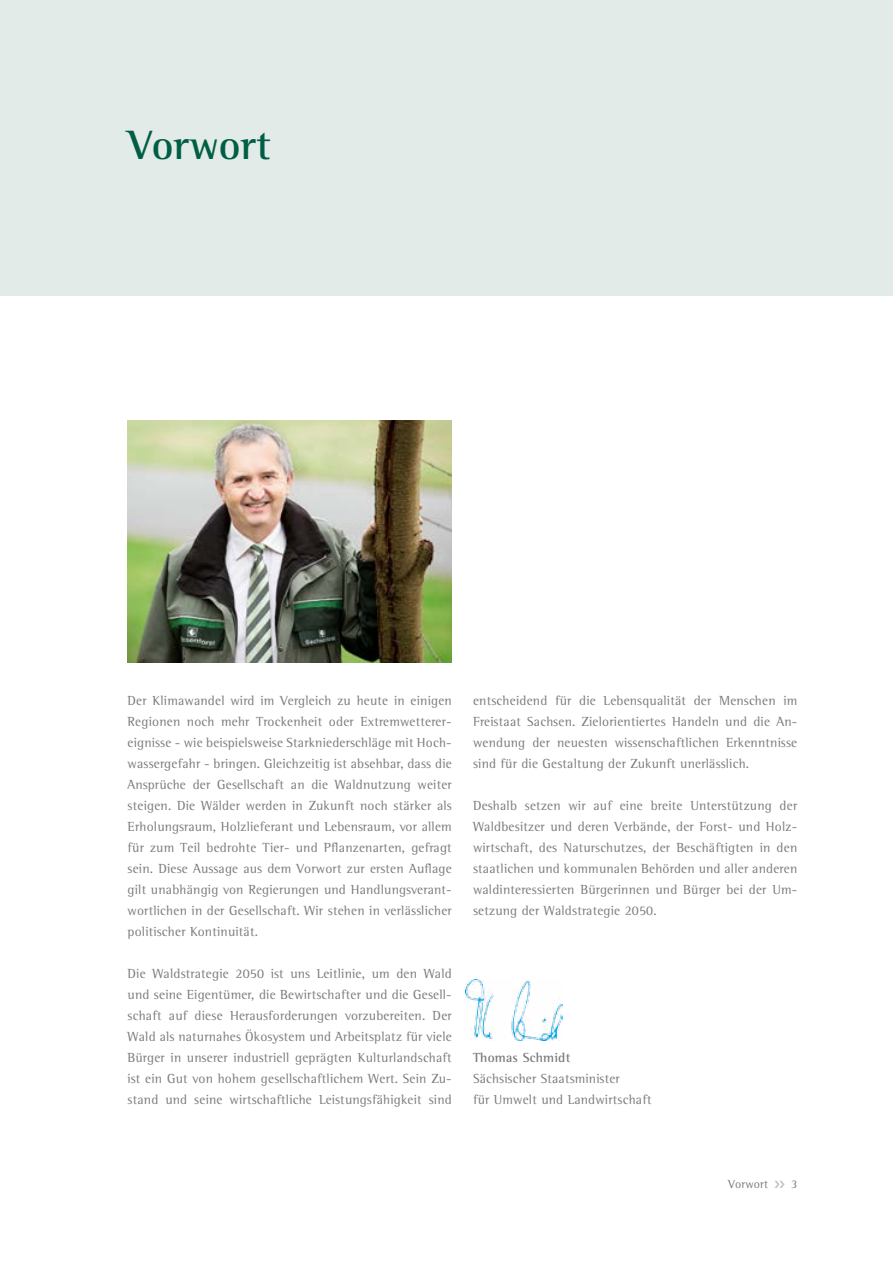
<style>
.page{position:relative;width:893px;height:1263px;background:#fff}
.page>*{position:absolute;margin:0;border:0;box-sizing:border-box;transform-origin:0 0}
.t1{font:700 42px "AT Rotis Semi Serif";color:#005e45}
.t2{font:13.5px/21px "AT Rotis Semi Serif";letter-spacing:.015em;color:#7b7b7a;text-align:justify}
.t3{font:700 13.5px "AT Rotis Semi Serif";letter-spacing:.015em;color:#7b7b7a}
.t4{font:12px "AT Rotis Semi Serif";letter-spacing:.015em;color:#7b7b7a}
</style>
<div class="page">
<div style="left:0;top:0;width:893px;height:296px;background:#e3ebe8"></div>
<img style="left:128px;top:420px;width:324px;height:243px">
<img style="left:465px;top:980px;width:98px;height:60px">
<h1 class="t1" style="left:128px;top:119px;width:145px">Vorwort</h1>
<p class="t2" style="left:128px;top:690px;width:326px">Der Klimawandel wird im Vergleich zu heute in einigen Regionen noch mehr Trockenheit oder Extremwetterer&shy;eignisse - wie beispielsweise Starkniederschläge mit Hoch&shy;wassergefahr - bringen. Gleichzeitig ist absehbar, dass die Ansprüche der Gesellschaft an die Waldnutzung weiter steigen. Die Wälder werden in Zukunft noch stärker als Erholungsraum, Holzlieferant und Lebensraum, vor allem für zum Teil bedrohte Tier- und Pflanzenarten, gefragt sein. Diese Aussage aus dem Vorwort zur ersten Auflage gilt unabhängig von Regierungen und Handlungsverant&shy;wortlichen in der Gesellschaft. Wir stehen in verlässlicher politischer Kontinuität.</p>
<p class="t2" style="left:128px;top:963px;width:326px">Die Waldstrategie 2050 ist uns Leitlinie, um den Wald und seine Eigentümer, die Bewirtschafter und die Gesell&shy;schaft auf diese Herausforderungen vorzubereiten. Der Wald als naturnahes Ökosystem und Arbeitsplatz für viele Bürger in unserer industriell geprägten Kulturlandschaft ist ein Gut von hohem gesellschaftlichem Wert. Sein Zu&shy;stand und seine wirtschaftliche Leistungsfähigkeit sind</p>
<p class="t2" style="left:473px;top:690px;width:326px">entscheidend für die Lebensqualität der Menschen im Freistaat Sachsen. Zielorientiertes Handeln und die An&shy;wendung der neuesten wissenschaftlichen Erkenntnisse sind für die Gestaltung der Zukunft unerlässlich.</p>
<p class="t2" style="left:473px;top:795px;width:326px">Deshalb setzen wir auf eine breite Unterstützung der Waldbesitzer und deren Verbände, der Forst- und Holz&shy;wirtschaft, des Naturschutzes, der Beschäftigten in den staatlichen und kommunalen Behörden und aller anderen waldinteressierten Bürgerinnen und Bürger bei der Um&shy;setzung der Waldstrategie 2050.</p>
<p class="t3" style="left:473px;top:1049px;width:99px">Thomas Schmidt</p>
<p class="t2" style="left:473px;top:1068px;width:148px">Sächsischer Staatsminister</p>
<p class="t2" style="left:473px;top:1089px;width:180px">für Umwelt und Landwirtschaft</p>
<p class="t4" style="left:728px;top:1177px;width:41px">Vorwort</p>
<p class="t4" style="left:791px;top:1177px;width:8px">3</p>
</div>
